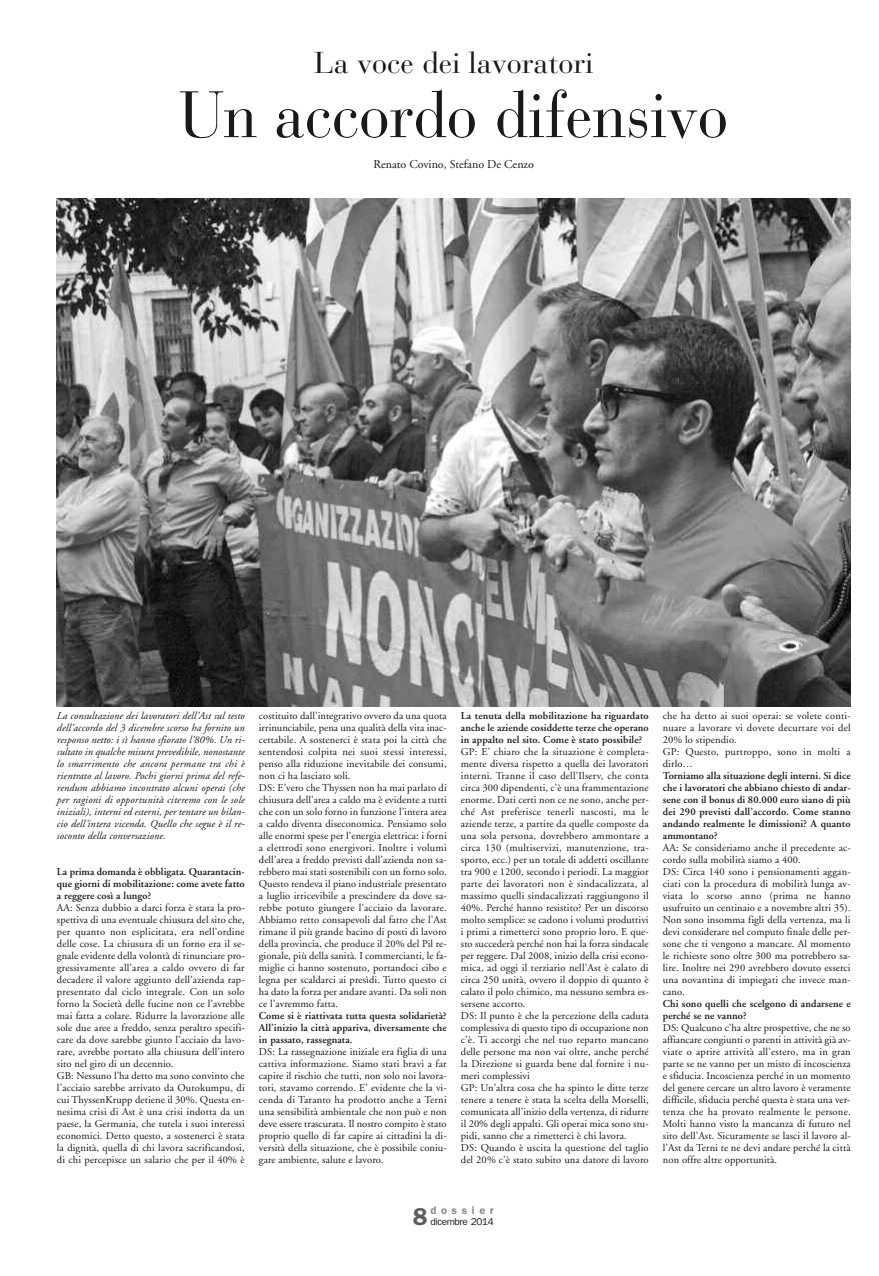
<style>
.page{position:relative;width:879px;height:1276px;background:#fff}
.page>*{position:absolute;margin:0;border:0;box-sizing:border-box;transform-origin:0 0}
.t1{font:65px "Bauer Bodoni";color:#191919;scale:.94 1}
.t2{font:30px "Bauer Bodoni";color:#191919}
.t3{font:600 24.5px "Franklin Gothic";color:#5e5e5e}
.t4{font:12px "Adobe Garamond";color:#191919}
.t5{font:600 11.1px "Franklin Gothic";letter-spacing:.415em;color:#8c8c8c}
.t6{font:10.5px/12px "Adobe Garamond";letter-spacing:.01em;color:#191919}
.t7{font:600 10.5px/12px "Adobe Garamond";letter-spacing:.01em;color:#191919;text-align:justify}
.t8{font:italic 10.5px/12px "Adobe Garamond";letter-spacing:.01em;color:#191919;text-align:justify}
.t9{font:10px "Franklin Gothic";letter-spacing:-.04em;color:#191919}
</style>
<div class="page">
<img style="left:57px;top:199px;width:793px;height:507px">
<h2 class="t2" style="left:314px;top:52px;width:281px">La voce dei lavoratori</h2>
<h1 class="t1" style="left:179px;top:91px;width:585px">Un accordo difensivo</h1>
<p class="t4" style="left:373px;top:159px;width:162px">Renato Covino, Stefano De Cenzo</p>
<p class="t8" style="left:57px;top:711px;width:189px">La consultazione dei lavoratori dell’Ast sul testo dell’accordo del 3 dicembre scorso ha fornito un responso netto: i sì hanno sfiorato l’80%. Un ri&shy;sultato in qualche misura prevedibile, nonostante lo smarrimento che ancora permane tra chi è rientrato al lavoro. Pochi giorni prima del refe&shy;rendum abbiamo incontrato alcuni operai (che per ragioni di opportunità citeremo con le sole iniziali), interni ed esterni, per tentare un bilan&shy;cio dell’intera vicenda. Quello che segue è il re&shy;soconto della conversazione.</p>
<p class="t7" style="left:57px;top:867px;width:189px">La prima domanda è obbligata. Quarantacin&shy;que giorni di mobilitazione: come avete fatto a reggere così a lungo?</p>
<p class="t6" style="left:57px;top:903px;width:189px">AA: Senza dubbio a darci forza è stata la pro&shy;spettiva di una eventuale chiusura del sito che, per quanto non esplicitata, era nell’ordine delle cose. La chiusura di un forno era il se&shy;gnale evidente della volontà di rinunciare pro&shy;gressivamente all’area a caldo ovvero di far decadere il valore aggiunto dell’azienda rap&shy;presentato dal ciclo integrale. Con un solo forno la Società delle fucine non ce l’avrebbe mai fatta a colare. Ridurre la lavorazione alle sole due aree a freddo, senza peraltro specifi&shy;care da dove sarebbe giunto l’acciaio da lavo&shy;rare, avrebbe portato alla chiusura dell’intero sito nel giro di un decennio.<br>GB: Nessuno l’ha detto ma sono convinto che l’acciaio sarebbe arrivato da Outokumpu, di cui ThyssenKrupp detiene il 30%. Questa en&shy;nesima crisi di Ast è una crisi indotta da un paese, la Germania, che tutela i suoi interessi economici. Detto questo, a sostenerci è stata la dignità, quella di chi lavora sacrificandosi, di chi percepisce un salario che per il 40% è</p>
<p class="t6" style="left:259px;top:711px;width:189px">costituito dall’integrativo ovvero da una quota irrinunciabile, pena una qualità della vita inac&shy;cettabile. A sostenerci è stata poi la città che sentendosi colpita nei suoi stessi interessi, penso alla riduzione inevitabile dei consumi, non ci ha lasciato soli.<br>DS: E’vero che Thyssen non ha mai parlato di chiusura dell’area a caldo ma è evidente a tutti che con un solo forno in funzione l’intera area a caldo diventa diseconomica. Pensiamo solo alle enormi spese per l’energia elettrica: i forni a elettrodi sono energivori. Inoltre i volumi dell’area a freddo previsti dall’azienda non sa&shy;rebbero mai stati sostenibili con un forno solo.<br>Questo rendeva il piano industriale presentato a luglio irricevibile a prescindere da dove sa&shy;rebbe potuto giungere l’acciaio da lavorare.<br>Abbiamo retto consapevoli dal fatto che l’Ast rimane il più grande bacino di posti di lavoro della provincia, che produce il 20% del Pil re&shy;gionale, più della sanità. I commercianti, le fa&shy;miglie ci hanno sostenuto, portandoci cibo e legna per scaldarci ai presìdi. Tutto questo ci ha dato la forza per andare avanti. Da soli non ce l’avremmo fatta.</p>
<p class="t7" style="left:259px;top:1011px;width:189px">Come si è riattivata tutta questa solidarietà?<br>All’inizio la città appariva, diversamente che in passato, rassegnata.</p>
<p class="t6" style="left:259px;top:1047px;width:189px;text-align:justify">DS: La rassegnazione iniziale era figlia di una cattiva informazione. Siamo stati bravi a far capire il rischio che tutti, non solo noi lavora&shy;tori, stavamo correndo. E’ evidente che la vi&shy;cenda di Taranto ha prodotto anche a Terni una sensibilità ambientale che non può e non deve essere trascurata. Il nostro compito è stato proprio quello di far capire ai cittadini la di&shy;versità della situazione, che è possibile coniu&shy;gare ambiente, salute e lavoro.</p>
<p class="t7" style="left:461px;top:711px;width:189px">La tenuta della mobilitazione ha riguardato anche le aziende cosiddette terze che operano in appalto nel sito. Come è stato possibile?</p>
<p class="t6" style="left:461px;top:747px;width:189px">GP: E’ chiaro che la situazione è completa&shy;mente diversa rispetto a quella dei lavoratori interni. Tranne il caso dell’Ilserv, che conta circa 300 dipendenti, c’è una frammentazione enorme. Dati certi non ce ne sono, anche per&shy;ché Ast preferisce tenerli nascosti, ma le aziende terze, a partire da quelle composte da una sola persona, dovrebbero ammontare a circa 130 (multiservizi, manutenzione, tra&shy;sporto, ecc.) per un totale di addetti oscillante tra 900 e 1200, secondo i periodi. La maggior parte dei lavoratori non è sindacalizzata, al massimo quelli sindacalizzati raggiungono il 40%. Perché hanno resistito? Per un discorso molto semplice: se cadono i volumi produttivi i primi a rimetterci sono proprio loro. E que&shy;sto succederà perché non hai la forza sindacale per reggere. Dal 2008, inizio della crisi econo&shy;mica, ad oggi il terziario nell’Ast è calato di circa 250 unità, ovvero il doppio di quanto è calato il polo chimico, ma nessuno sembra es&shy;sersene accorto.<br>DS: Il punto è che la percezione della caduta complessiva di questo tipo di occupazione non c’è. Ti accorgi che nel tuo reparto mancano delle persone ma non vai oltre, anche perché la Direzione si guarda bene dal fornire i nu&shy;meri complessivi<br>GP: Un’altra cosa che ha spinto le ditte terze tenere a tenere è stata la scelta della Morselli, comunicata all’inizio della vertenza, di ridurre il 20% degli appalti. Gli operai mica sono stu&shy;pidi, sanno che a rimetterci è chi lavora.<br>DS: Quando è uscita la questione del taglio del 20% c’è stato subito una datore di lavoro</p>
<p class="t6" style="left:663px;top:711px;width:189px">che ha detto ai suoi operai: se volete conti&shy;nuare a lavorare vi dovete decurtare voi del<br>20% lo stipendio.<br>GP: Questo, purtroppo, sono in molti a dirlo…</p>
<p class="t7" style="left:663px;top:771px;width:189px">Torniamo alla situazione degli interni. Si dice che i lavoratori che abbiano chiesto di andar&shy;sene con il bonus di 80.000 euro siano di più dei 290 previsti dall’accordo. Come stanno andando realmente le dimissioni? A quanto ammontano?</p>
<p class="t6" style="left:663px;top:843px;width:189px">AA: Se consideriamo anche il precedente ac&shy;cordo sulla mobilità siamo a 400.<br>DS: Circa 140 sono i pensionamenti aggan&shy;ciati con la procedura di mobilità lunga av&shy;viata lo scorso anno (prima ne hanno usufruito un centinaio e a novembre altri 35).<br>Non sono insomma figli della vertenza, ma li devi considerare nel computo finale delle per&shy;sone che ti vengono a mancare. Al momento le richieste sono oltre 300 ma potrebbero sa&shy;lire. Inoltre nei 290 avrebbero dovuto esserci una novantina di impiegati che invece man&shy;cano.</p>
<p class="t7" style="left:663px;top:999px;width:189px">Chi sono quelli che scelgono di andarsene e perché se ne vanno?</p>
<p class="t6" style="left:663px;top:1023px;width:189px;text-align:justify">DS: Qualcuno c’ha altre prospettive, che ne so affiancare congiunti o parenti in attività già av&shy;viate o aprire attività all’estero, ma in gran parte se ne vanno per un misto di incoscienza e sfiducia. Incoscienza perché in un momento del genere cercare un altro lavoro è veramente difficile, sfiducia perché questa è stata una ver&shy;tenza che ha provato realmente le persone.<br>Molti hanno visto la mancanza di futuro nel sito dell’Ast. Sicuramente se lasci il lavoro al&shy;l’Ast da Terni te ne devi andare perché la città non offre altre opportunità.</p>
<h3 class="t3" style="left:413px;top:1202px;width:16px">8</h3>
<p class="t5" style="left:430px;top:1203px;width:65px">dossier</p>
<p class="t9" style="left:430px;top:1216px;width:65px">dicembre 2014</p>
</div>
